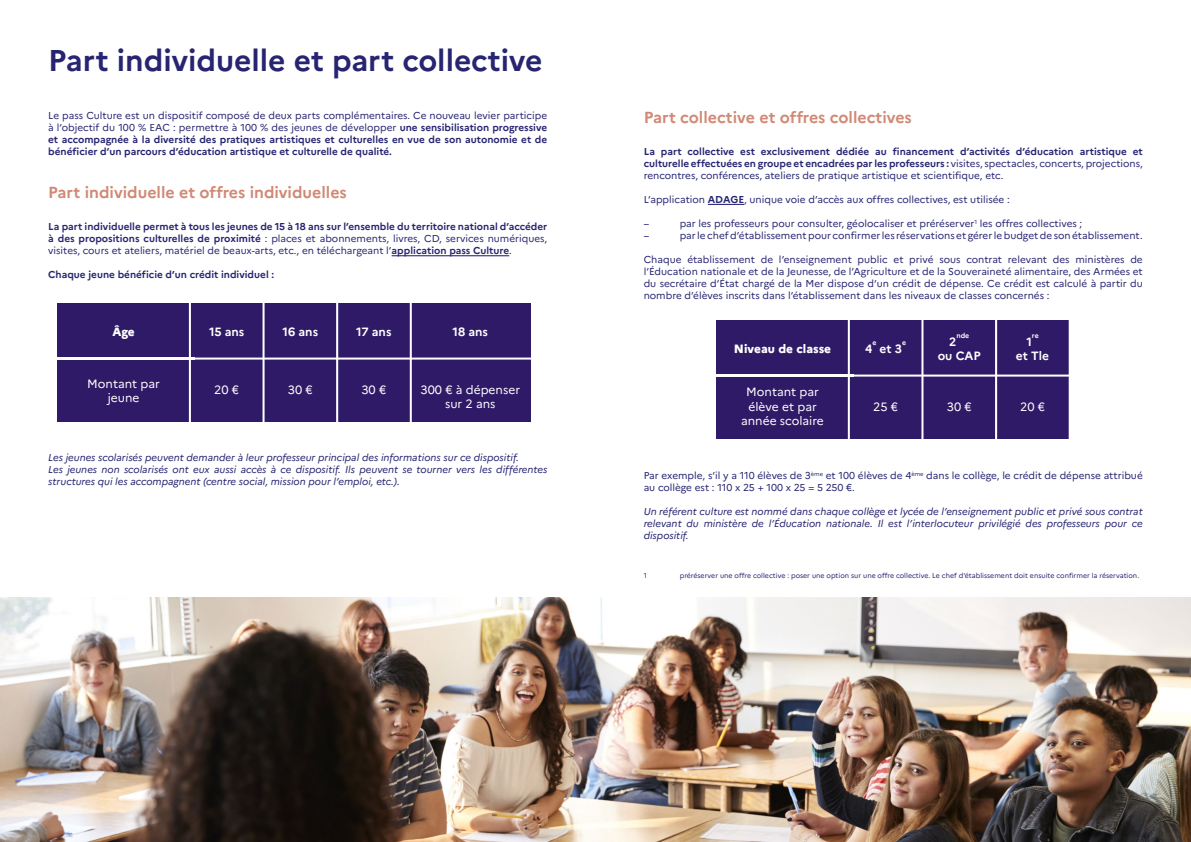
<style>
.page{position:relative;width:1191px;height:842px;background:#fff}
.page>*{position:absolute;margin:0;border:0;box-sizing:border-box;transform-origin:0 0}
.t1{font:700 30px "Marianne";color:#272571}
.t2{font:700 16px "Marianne";color:#d18975}
.t3{font:12px/14.4px "Marianne";color:#fff;text-align:center}
.t4{font:700 12px "Marianne";color:#fff}
.t5{font:800 12px "Marianne";color:#fff}
.t6{font:700 10px/12px "Marianne";color:#272571;text-align:justify}
.t7{font:10px/12px "Marianne";color:#272571;text-align:justify}
.t8{font:italic 10px/12px "Marianne";color:#272571;text-align:justify}
.t9{font:7px "Marianne";color:#272571}
.t10{font:700 7px "Marianne";color:#fff}
.s1{font-weight:400}
.s2{font-weight:700}
</style>
<div class="page">
<hr style="left:708px;top:204px;width:36px;height:1px;background:#272571">
<hr style="left:392px;top:255px;width:117px;height:1px;background:#272571">
<img style="left:0;top:597px;width:1191px;height:245px">
<div style="left:716px;top:321px;width:133px;height:118px;background:#2e1a66"></div>
<div style="left:848px;top:320px;width:221px;height:119px;background:#2e1a66"></div>
<hr style="left:715px;top:375px;width:139px;height:2px;background:#fff">
<div style="left:57px;top:304px;width:133px;height:118px;background:#2e1a66"></div>
<div style="left:189px;top:303px;width:342px;height:119px;background:#2e1a66"></div>
<hr style="left:57px;top:358px;width:138px;height:2px;background:#fff">
<h1 class="t1" style="left:48px;top:37px;width:496px">Part individuelle et part collective</h1>
<p class="t6" style="left:48px;top:108px;width:500px"><span class="s1">Le pass Culture est un dispositif composé de deux parts complémentaires. Ce nouveau levier participe à l’objectif du 100 % EAC : permettre à 100 % des jeunes de développer</span> une sensibilisation progressive et accompagnée à la diversité des pratiques artistiques et culturelles en vue de son autonomie et de bénéficier d’un parcours d’éducation artistique et culturelle de qualité.</p>
<h2 class="t2" style="left:48px;top:180px;width:300px">Part individuelle et offres individuelles</h2>
<p class="t6" style="left:48px;top:220px;width:500px">La part individuelle permet à tous les jeunes de 15 à 18 ans sur l’ensemble du territoire national d’accéder à des propositions culturelles de proximité <span class="s1">: places et abonnements, livres, CD, services numériques, visites, cours et ateliers, matériel de beaux-arts, etc., en téléchargeant l’</span>application pass Culture<span class="s1">.</span></p>
<p class="t6" style="left:48px;top:268px;width:227px">Chaque jeune bénéficie d’un crédit individuel :</p>
<p class="t5" style="left:112px;top:323px;width:24px">Âge</p>
<p class="t3" style="left:87px;top:376px;width:74px">Montant par jeune</p>
<p class="t4" style="left:209px;top:323px;width:37px">15 ans</p>
<p class="t3" style="left:214px;top:382px;width:26px">20 €</p>
<p class="t4" style="left:282px;top:322px;width:37px">16 ans</p>
<p class="t3" style="left:288px;top:382px;width:26px">30 €</p>
<p class="t4" style="left:356px;top:322px;width:37px">17 ans</p>
<p class="t3" style="left:361px;top:382px;width:26px">30 €</p>
<p class="t4" style="left:452px;top:322px;width:37px">18 ans</p>
<p class="t3" style="left:420px;top:381px;width:101px">300 € à dépenser sur 2 ans</p>
<p class="t8" style="left:48px;top:451px;width:500px;text-align:left">Les jeunes scolarisés peuvent demander à leur professeur principal des informations sur ce dispositif.<br>Les jeunes non scolarisés ont eux aussi accès à ce dispositif. Ils peuvent se tourner vers les différentes structures qui les accompagnent (centre social, mission pour l’emploi, etc.).</p>
<h2 class="t2" style="left:643px;top:104px;width:270px">Part collective et offres collectives</h2>
<p class="t6" style="left:643px;top:145px;width:500px">La part collective est exclusivement dédiée au financement d’activités d’éducation artistique et culturelle effectuées en groupe et encadrées par les professeurs : <span class="s1">visites, spectacles, concerts, projections, rencontres, conférences, ateliers de pratique artistique et scientifique, etc.</span></p>
<p class="t7" style="left:643px;top:193px;width:367px">L’application <span class="s2">ADAGE</span>, unique voie d’accès aux offres collectives, est utilisée :</p>
<p class="t7" style="left:643px;top:217px;width:7px">–</p>
<p class="t7" style="left:679px;top:217px;width:404px">par les professeurs pour consulter, géolocaliser et préréserver<sup>1</sup> les offres collectives ;</p>
<p class="t7" style="left:643px;top:229px;width:7px">–</p>
<p class="t7" style="left:679px;top:229px;width:464px">par le chef d’établissement pour confirmer les réservations et gérer le budget de son établissement.</p>
<p class="t7" style="left:643px;top:253px;width:500px">Chaque établissement de l’enseignement public et privé sous contrat relevant des ministères de l’Éducation nationale et de la Jeunesse, de l’Agriculture et de la Souveraineté alimentaire, des Armées et du secrétaire d’État chargé de la Mer dispose d’un crédit de dépense. Ce crédit est calculé à partir du nombre d’élèves inscrits dans l’établissement dans les niveaux de classes concernés :</p>
<p class="t5" style="left:734px;top:340px;width:98px">Niveau de classe</p>
<p class="t3" style="left:741px;top:384px;width:84px">Montant par élève et par année scolaire</p>
<p class="t10" style="left:872px;top:337px;width:6px">e</p>
<p class="t10" style="left:902px;top:337px;width:6px">e</p>
<p class="t4" style="left:879px;top:340px;width:24px">et 3</p>
<p class="t4" style="left:865px;top:340px;width:9px">4</p>
<p class="t10" style="left:956px;top:330px;width:14px">nde</p>
<p class="t4" style="left:937px;top:347px;width:45px">ou CAP</p>
<p class="t4" style="left:949px;top:332px;width:9px">2</p>
<p class="t3" style="left:873px;top:399px;width:26px">25 €</p>
<p class="t3" style="left:947px;top:399px;width:26px">30 €</p>
<p class="t10" style="left:1032px;top:330px;width:8px">re</p>
<p class="t4" style="left:1015px;top:347px;width:35px">et Tle</p>
<p class="t4" style="left:1026px;top:332px;width:7px">1</p>
<p class="t3" style="left:1020px;top:399px;width:26px">20 €</p>
<p class="t7" style="left:643px;top:469px;width:500px">Par exemple, s’il y a 110 élèves de 3<sup>ème</sup> et 100 élèves de 4<sup>ème</sup> dans le collège, le crédit de dépense attribué au collège est : 110 x 25 + 100 x 25 = 5 250 €.</p>
<p class="t8" style="left:643px;top:505px;width:500px">Un référent culture est nommé dans chaque collège et lycée de l’enseignement public et privé sous contrat relevant du ministère de l’Éducation nationale. Il est l’interlocuteur privilégié des professeurs pour ce dispositif.</p>
<p class="t9" style="left:643px;top:570px;width:5px">1</p>
<p class="t9" style="left:679px;top:570px;width:461px">préréserver une offre collective : poser une option sur une offre collective. Le chef d’établissement doit ensuite confirmer la réservation.</p>
</div>
